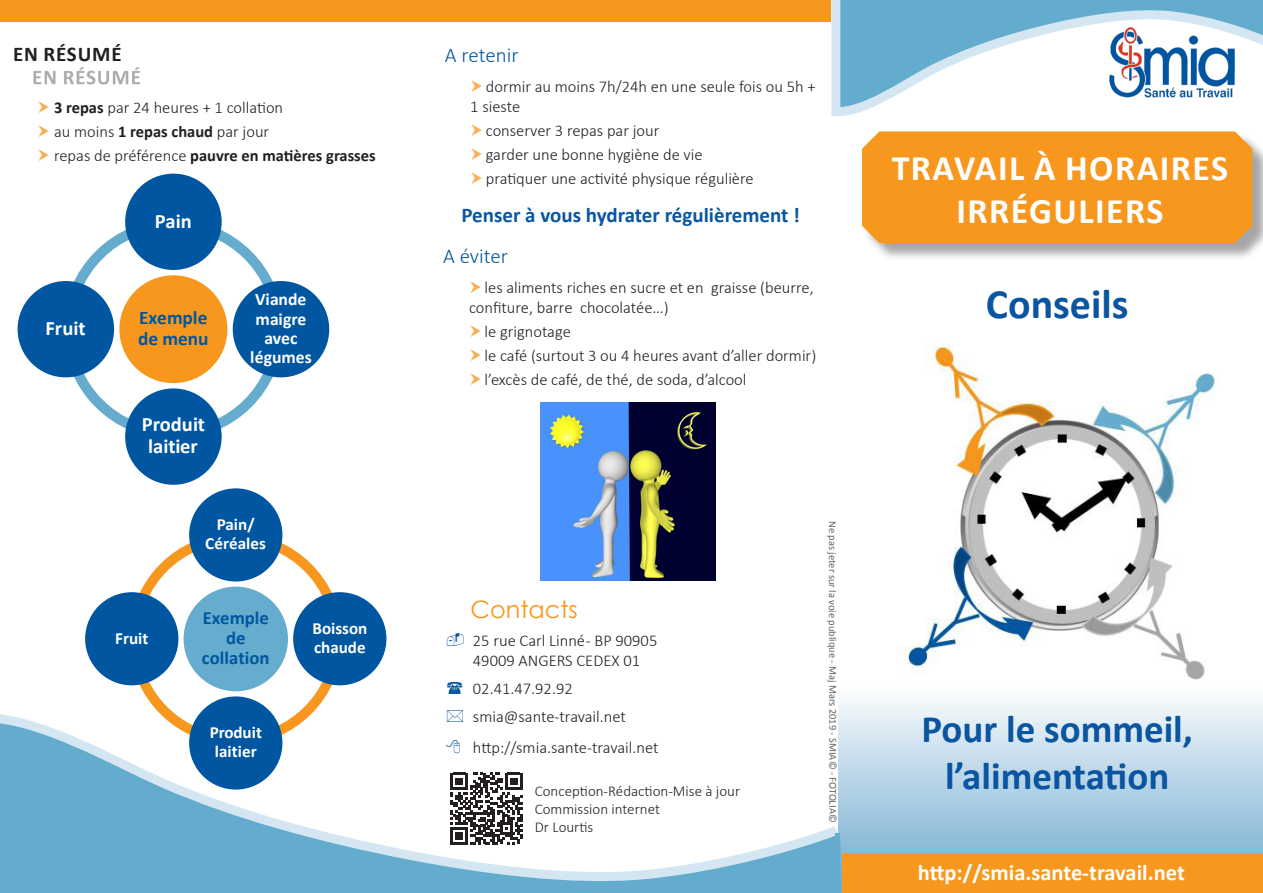
<style>
.page{position:relative;width:1263px;height:893px;background:#fff}
.page>*{position:absolute;margin:0;border:0;box-sizing:border-box;transform-origin:0 0}
.t1{font:700 42px "Calibri";color:#0a55a0}
.t2{font:700 39px "Calibri";color:#0a55a0}
.t3{font:700 36px/43.2px "Calibri";letter-spacing:.04em;color:#fff;text-align:center}
.t4{font:24px "Century Gothic";color:#f7971d}
.t5{font:700 22.5px "Calibri";color:#fff}
.t6{font:700 21px "Calibri";color:#0a55a0}
.t7{font:300 21px "Calibri";color:#0a55a0}
.t8{font:700 21px "Calibri";letter-spacing:.04em;color:#231f20}
.t9{font:700 20.55px/22.2px "Calibri";letter-spacing:-.005em;color:#fff;text-align:center}
.t10{font:700 19.2px/20.9px "Calibri";letter-spacing:-.005em;color:#0056a0}
.t11{font:700 18.6px/20.2px "Calibri";letter-spacing:-.005em;color:#0056a0;text-align:center}
.t12{font:700 17.7px/19.5px "Calibri";color:#fff;text-align:center}
.t13{font:700 17.1px/19px "Calibri";color:#fff;text-align:center}
.t14{font:300 16.5px/19.8px "Calibri";color:#231f20}
.t15{font:700 16.5px "Calibri";color:#231f20}
.t16{font:300 15px "Calibri";color:#231f20}
.t17{font:10.5px "Calibri";color:#636366}
.s1{font-weight:700}
.s2{font-weight:300}
</style>
<div class="page">
<svg style="left:827px;top:0;width:436px;height:116px"></svg>
<div style="left:864px;top:133px;width:399px;height:129px;background:#231f20;opacity:.4"></div>
<svg style="left:862px;top:131px;width:390px;height:112px"></svg>
<div style="left:886px;top:133px;width:348px;height:110px;background:#f7971d"></div>
<svg style="left:839px;top:699px;width:424px;height:154px"></svg>
<svg style="left:129px;top:533px;width:213px;height:175px"></svg>
<div style="left:184px;top:587px;width:104px;height:104px;background:#65acce;border-radius:50%"></div>
<div style="left:189px;top:488px;width:93px;height:93px;background:#0056a0;border-radius:50%"></div>
<div style="left:293px;top:592px;width:93px;height:93px;background:#0056a0;border-radius:50%"></div>
<div style="left:189px;top:696px;width:93px;height:93px;background:#0056a0;border-radius:50%"></div>
<div style="left:85px;top:592px;width:93px;height:93px;background:#0056a0;border-radius:50%"></div>
<svg style="left:63px;top:229px;width:221px;height:200px"></svg>
<div style="left:119px;top:275px;width:108px;height:108px;background:#f8971d;border-radius:50%"></div>
<div style="left:125px;top:174px;width:97px;height:96px;background:#0056a0;border-radius:50%"></div>
<div style="left:233px;top:281px;width:96px;height:96px;background:#0056a0;border-radius:50%"></div>
<div style="left:125px;top:388px;width:97px;height:96px;background:#0056a0;border-radius:50%"></div>
<div style="left:18px;top:281px;width:96px;height:96px;background:#0056a0;border-radius:50%"></div>
<div style="left:34px;top:67px;width:106px;height:17px;background:#231f20;opacity:.37"></div>
<img style="left:898px;top:343px;width:317px;height:337px">
<img style="left:540px;top:403px;width:175px;height:178px">
<svg style="left:0;top:708px;width:848px;height:185px"></svg>
<svg style="left:829px;top:834px;width:11px;height:59px"></svg>
<div style="left:0;top:0;width:830px;height:21px;background:#f7971d"></div>
<div style="left:842px;top:853px;width:421px;height:40px;background:#f7971d"></div>
<svg style="left:447px;top:710px;width:16px;height:12px"></svg>
<svg style="left:446px;top:739px;width:14px;height:14px"></svg>
<p class="t8" style="left:13px;top:41px;width:110px">EN RÉSUMÉ</p>
<p class="t14" style="left:54px;top:97px;width:231px"><span class="s1">3 repas</span> par 24 heures + 1 collation</p>
<p class="t14" style="left:54px;top:121px;width:217px">au moins <span class="s1">1 repas chaud</span> par jour</p>
<p class="t15" style="left:54px;top:145px;width:323px"><span class="s2">repas de préférence</span> pauvre en matières grasses</p>
<p class="t9" style="left:46px;top:317px;width:41px">Fruit</p>
<p class="t9" style="left:155px;top:210px;width:38px">Pain</p>
<p class="t10" style="left:138px;top:307px;width:72px">Exemple de menu</p>
<p class="t9" style="left:142px;top:413px;width:65px">Produit laitier</p>
<p class="t12" style="left:250px;top:289px;width:63px">Viande maigre avec légumes</p>
<p class="t13" style="left:115px;top:629px;width:35px">Fruit</p>
<p class="t13" style="left:205px;top:515px;width:62px">Pain/<br>Céréales</p>
<p class="t11" style="left:202px;top:608px;width:69px">Exemple de collation</p>
<p class="t13" style="left:210px;top:723px;width:54px">Produit laitier</p>
<p class="t13" style="left:313px;top:619px;width:56px;text-align:left">Boisson chaude</p>
<p class="t7" style="left:445px;top:42px;width:75px">A retenir</p>
<p class="t14" style="left:470px;top:76px;width:347px;text-indent:16px">dormir au moins 7h/24h en une seule fois ou 5h +<br>1 sieste</p>
<p class="t14" style="left:486px;top:120px;width:175px">conserver 3 repas par jour</p>
<p class="t14" style="left:486px;top:144px;width:218px">garder une bonne hygiène de vie</p>
<p class="t14" style="left:486px;top:168px;width:269px">pratiquer une activité physique régulière</p>
<p class="t6" style="left:461px;top:202px;width:340px">Penser à vous hydrater régulièrement !</p>
<p class="t7" style="left:443px;top:243px;width:67px">A éviter</p>
<p class="t14" style="left:469px;top:277px;width:346px;text-indent:16px">les aliments riches en sucre et en graisse (beurre, confiture, barre chocolatée…)</p>
<p class="t14" style="left:485px;top:321px;width:88px">le grignotage</p>
<p class="t14" style="left:485px;top:345px;width:333px">le café (surtout 3 ou 4 heures avant d’aller dormir)</p>
<p class="t14" style="left:485px;top:369px;width:263px">l’excès de café, de thé, de soda, d’alcool</p>
<p class="t4" style="left:471px;top:593px;width:109px">Contacts</p>
<p class="t14" style="left:473px;top:630px;width:186px">25 rue Carl Linné - BP 90905<br>49009 ANGERS CEDEX 01</p>
<p class="t14" style="left:473px;top:678px;width:101px">02.41.47.92.92</p>
<p class="t14" style="left:473px;top:707px;width:155px">smia@sante-travail.net</p>
<p class="t14" style="left:473px;top:737px;width:187px">http://smia.sante-travail.net</p>
<p class="t16" style="left:535px;top:782px;width:207px">Conception-Rédaction-Mise à jour</p>
<p class="t16" style="left:535px;top:800px;width:127px">Commission internet</p>
<p class="t16" style="left:535px;top:818px;width:60px">Dr Lourtis</p>
<p class="t17" style="left:839px;top:521px;width:303px;rotate:90deg">Ne pas jeter sur la voie publique - Maj Mars 2019 - SMIA© - FOTOLIA©</p>
<p class="t3" style="left:892px;top:146px;width:338px">TRAVAIL À HORAIRES<br>IRRÉGULIERS</p>
<p class="t1" style="left:986px;top:277px;width:144px">Conseils</p>
<p class="t2" style="left:921px;top:704px;width:273px">Pour le sommeil,</p>
<p class="t2" style="left:945px;top:751px;width:226px">l’alimentation</p>
<p class="t5" style="left:918px;top:858px;width:268px">http://smia.sante-travail.net</p>
</div>
